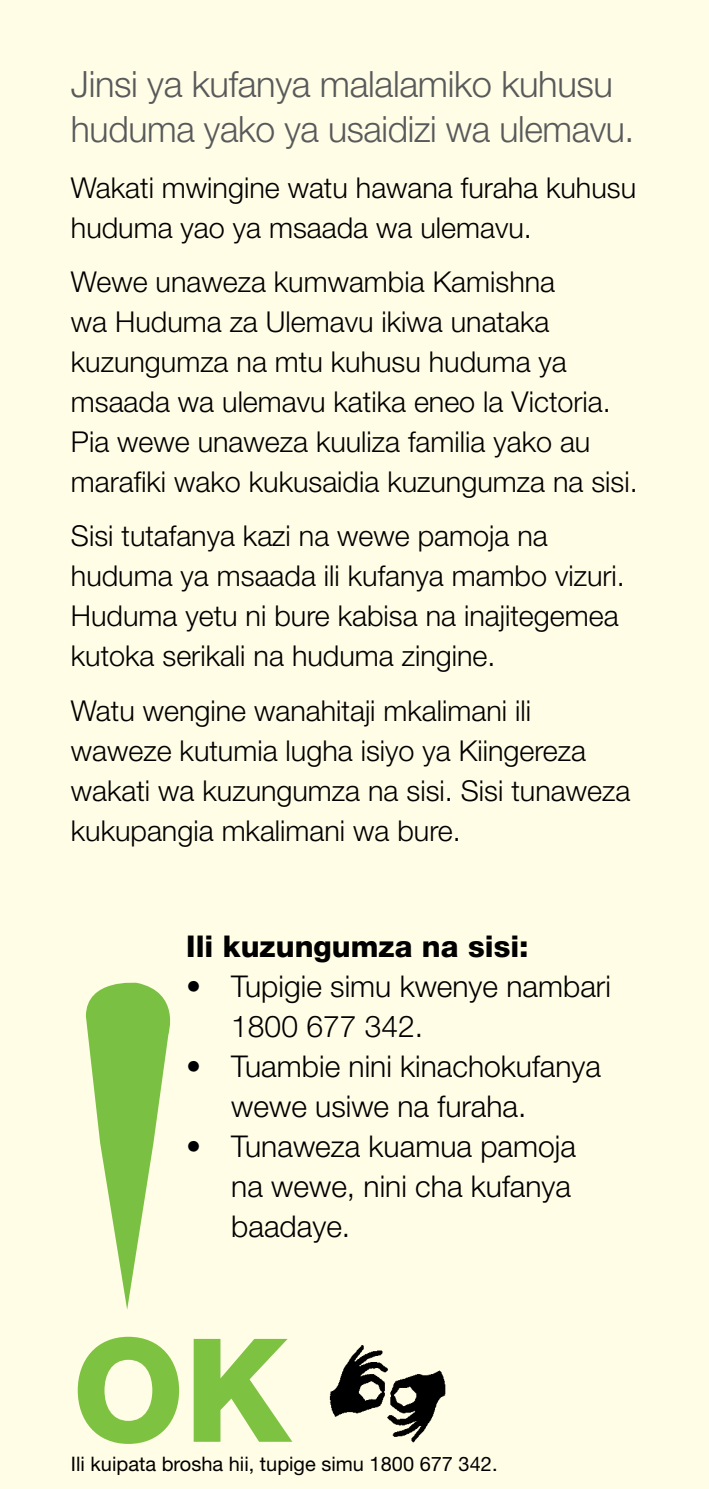
<style>
.page{position:relative;width:709px;height:1489px;background:#fff}
.page>*{position:absolute;margin:0;border:0;box-sizing:border-box;transform-origin:0 0}
.t1{font:800 144px "Helvetica Neue LT Std";color:#7ec242}
.t2{font:300 36.25px/45px "Helvetica Neue LT Std";letter-spacing:-.01em;color:#58595b}
.t3{font:300 30px/40px "Helvetica Neue LT Std";color:#000}
.t4{font:800 30px "Helvetica Neue LT Std";color:#000}
.t5{font:300 28.75px/40px "Helvetica Neue LT Std";color:#000}
.t6{font:20px "Helvetica Neue LT Std";color:#000}
</style>
<div class="page">
<div style="left:0;top:0;width:709px;height:1488px;background:#fffde5"></div>
<svg style="left:86px;top:982px;width:85px;height:327px"></svg>
<img style="left:329px;top:1345px;width:117px;height:98px">
<p class="t2" style="left:71px;top:61px;width:565px">Jinsi ya kufanya malalamiko kuhusu huduma yako ya usaidizi wa ulemavu.</p>
<p class="t5" style="left:71px;top:167px;width:566px">Wakati mwingine watu hawana furaha kuhusu huduma yao ya msaada wa ulemavu.</p>
<p class="t5" style="left:71px;top:261px;width:568px">Wewe unaweza kumwambia Kamishna<br>wa Huduma za Ulemavu ikiwa unataka kuzungumza na mtu kuhusu huduma ya msaada wa ulemavu katika eneo la Victoria.<br>Pia wewe unaweza kuuliza familia yako au marafiki wako kukusaidia kuzungumza na sisi.</p>
<p class="t5" style="left:71px;top:515px;width:555px">Sisi tutafanya kazi na wewe pamoja na huduma ya msaada ili kufanya mambo vizuri.<br>Huduma yetu ni bure kabisa na inajitegemea kutoka serikali na huduma zingine.</p>
<p class="t5" style="left:71px;top:689px;width:561px">Watu wengine wanahitaji mkalimani ili waweze kutumia lugha isiyo ya Kiingereza wakati wa kuzungumza na sisi. Sisi tunaweza kukupangia mkalimani wa bure.</p>
<p class="t4" style="left:186px;top:928px;width:344px">Ili kuzungumza na sisi:</p>
<p class="t3" style="left:231px;top:966px;width:381px;text-indent:-45px">• Tupigie simu kwenye nambari<br>1800 677 342.</p>
<p class="t3" style="left:231px;top:1046px;width:371px;text-indent:-45px">• Tuambie nini kinachokufanya wewe usiwe na furaha.</p>
<p class="t3" style="left:231px;top:1126px;width:346px;text-indent:-45px">• Tunaweza kuamua pamoja na wewe, nini cha kufanya baadaye.</p>
<h1 class="t1" style="left:72px;top:1304px;width:220px">OK</h1>
<p class="t6" style="left:71px;top:1452px;width:428px">Ili kuipata brosha hii, tupige simu 1800 677 342.</p>
</div>
